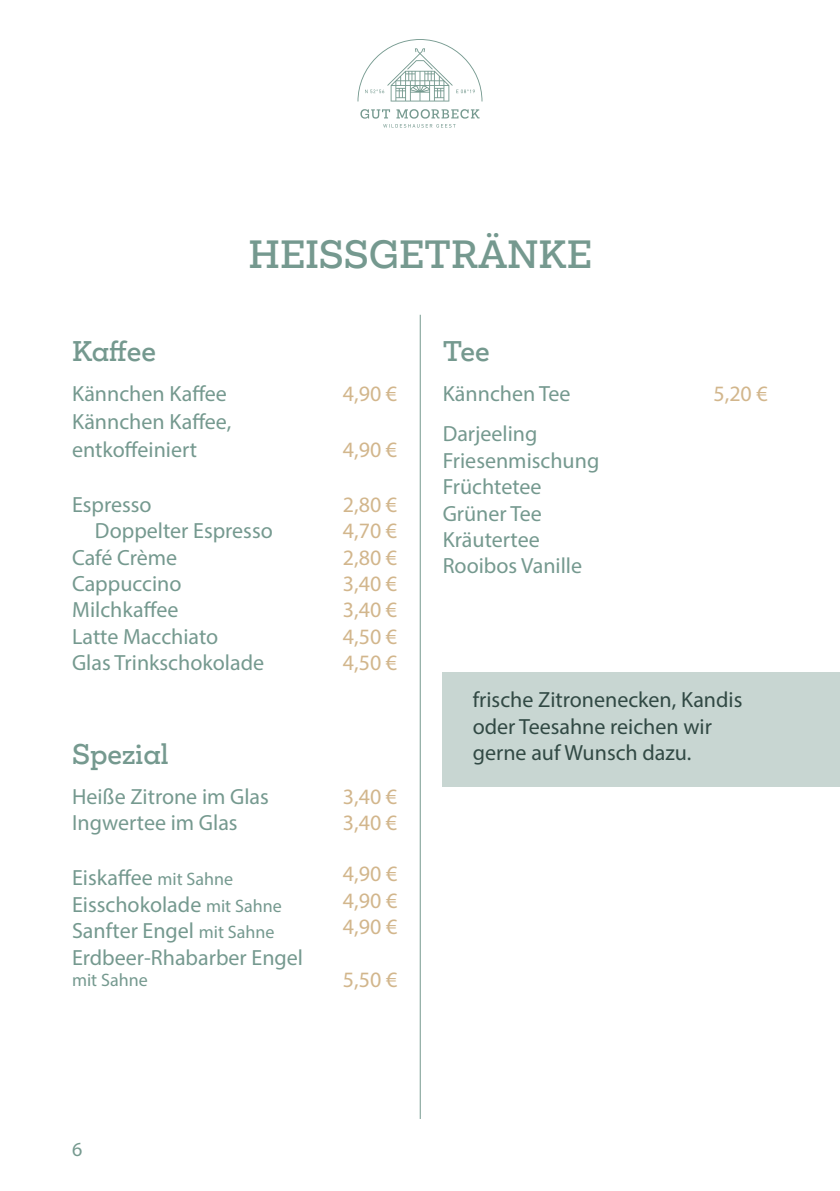
<style>
.page{position:relative;width:840px;height:1191px;background:#fff}
.page>*{position:absolute;margin:0;border:0;box-sizing:border-box;transform-origin:0 0}
.t1{font:500 36px "Mokoko";color:#75998f}
.t2{font:500 26px "Mokoko";color:#75998f}
.t3{font:22px/26.4px "Myriad Pro";color:#75998f}
.t4{font:22px/26.4px "Myriad Pro";color:#d2b68c;text-align:justify}
.t5{font:22px/26.4px "Myriad Pro";color:#314944}
.t6{font:20px "Myriad Pro";color:#75998f}
.t7{font:18px "Myriad Pro";color:#75998f}
.s1{font-size:18px}
</style>
<div class="page">
<svg style="left:360px;top:109px;width:119px;height:19px"></svg>
<svg style="left:357px;top:39px;width:125px;height:62px"></svg>
<hr style="left:419px;top:315px;width:1px;height:804px;background:#75998f">
<div style="left:442px;top:672px;width:397px;height:115px;background:#c8d6d2"></div>
<hr style="left:839px;top:1004px;width:1px;height:115px;background:#75998f">
<h1 class="t1" style="left:248px;top:230px;width:345px">HEISSGETRÄNKE</h1>
<p class="t2" style="left:72px;top:334px;width:86px">Kaffee</p>
<p class="t3" style="left:72px;top:380px;width:156px">Kännchen Kaffee</p>
<p class="t4" style="left:342px;top:380px;width:56px">4,90 €</p>
<p class="t3" style="left:72px;top:407px;width:161px;line-height:28px">Kännchen Kaffee, entkoffeiniert</p>
<p class="t4" style="left:342px;top:436px;width:56px">4,90 €</p>
<p class="t3" style="left:72px;top:491px;width:81px">Espresso</p>
<p class="t4" style="left:342px;top:491px;width:56px">2,80 €</p>
<p class="t3" style="left:95px;top:517px;width:179px">Doppelter Espresso</p>
<p class="t4" style="left:342px;top:517px;width:56px">4,70 €</p>
<p class="t3" style="left:72px;top:543px;width:107px">Café Crème</p>
<p class="t4" style="left:342px;top:543px;width:56px">2,80 €</p>
<p class="t3" style="left:72px;top:570px;width:111px">Cappuccino</p>
<p class="t4" style="left:342px;top:570px;width:56px">3,40 €</p>
<p class="t3" style="left:72px;top:596px;width:108px">Milchkaffee</p>
<p class="t4" style="left:342px;top:596px;width:56px">3,40 €</p>
<p class="t3" style="left:72px;top:623px;width:148px">Latte Macchiato</p>
<p class="t4" style="left:342px;top:623px;width:56px">4,50 €</p>
<p class="t3" style="left:72px;top:649px;width:193px">Glas Trinkschokolade</p>
<p class="t4" style="left:342px;top:649px;width:56px">4,50 €</p>
<p class="t2" style="left:72px;top:736px;width:98px">Spezial</p>
<p class="t3" style="left:72px;top:783px;width:198px">Heiße Zitrone im Glas</p>
<p class="t4" style="left:342px;top:783px;width:56px">3,40 €</p>
<p class="t3" style="left:72px;top:809px;width:167px">Ingwertee im Glas</p>
<p class="t4" style="left:342px;top:809px;width:56px">3,40 €</p>
<p class="t3" style="left:72px;top:864px;width:232px">Eiskaffee <span class="s1">mit Sahne<br></span>Eisschokolade <span class="s1">mit Sahne<br></span>Sanfter Engel <span class="s1">mit Sahne<br></span>Erdbeer-Rhabarber Engel</p>
<p class="t7" style="left:72px;top:969px;width:77px">mit Sahne</p>
<p class="t4" style="left:342px;top:860px;width:56px">4,90 € 4,90 € 4,90 €</p>
<p class="t4" style="left:342px;top:966px;width:56px">5,50 €</p>
<p class="t2" style="left:442px;top:334px;width:49px">Tee</p>
<p class="t3" style="left:442px;top:380px;width:129px">Kännchen Tee</p>
<p class="t4" style="left:713px;top:380px;width:56px">5,20 €</p>
<p class="t3" style="left:442px;top:420px;width:158px">Darjeeling<br>Friesenmischung<br>Früchtetee<br>Grüner Tee<br>Kräutertee<br>Rooibos Vanille</p>
<p class="t5" style="left:472px;top:686px;width:271px">frische Zitronenecken, Kandis oder Teesahne reichen wir gerne auf Wunsch dazu.</p>
<p class="t6" style="left:72px;top:1137px;width:12px">6</p>
</div>
